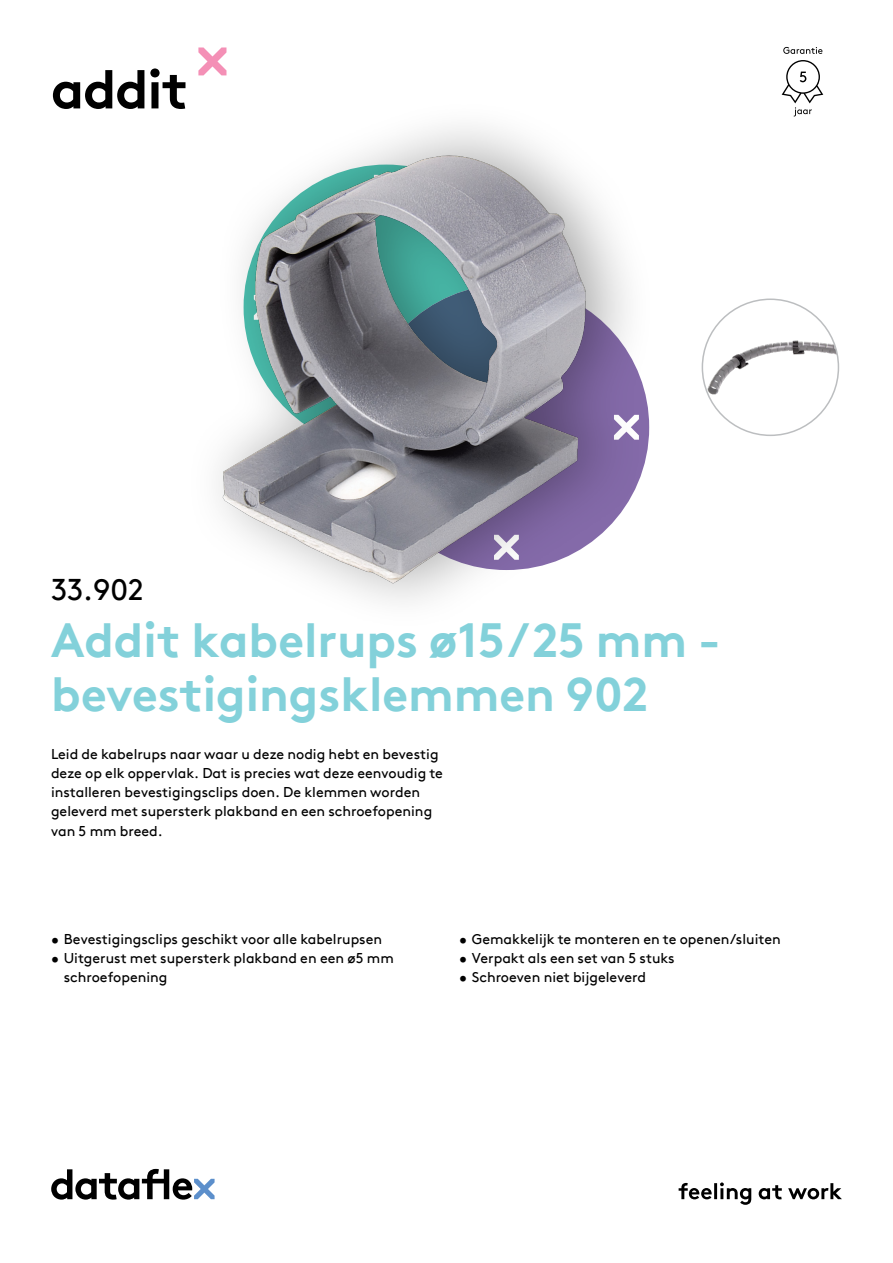
<style>
.page{position:relative;width:893px;height:1263px;background:#fff}
.page>*{position:absolute;margin:0;border:0;box-sizing:border-box;transform-origin:0 0}
.hoofdstuk{font:700 54px "Brown Pro TT";letter-spacing:-.02em;color:#000}
.productnaam{font:700 48px/54px "Brown Pro TT";color:#83d1da}
.productnummer{font:30px "Brown Pro TT";color:#000}
.omschrijving{font:14.25px/19.2px "Brown Pro TT";color:#000}
</style>
<div class="page">
<svg style="left:51px;top:1169px;width:164px;height:30px"></svg>
<svg style="left:679px;top:1182px;width:163px;height:23px"></svg>
<svg style="left:198px;top:47px;width:28px;height:28px"></svg>
<img style="left:702px;top:337px;width:136px;height:61px">
<div style="left:184px;top:98px;width:471px;height:535px;background:#000;opacity:.35"></div>
<img style="left:198px;top:133px;width:413px;height:473px">
<svg style="left:783px;top:47px;width:39px;height:7px"></svg>
<svg style="left:782px;top:60px;width:41px;height:56px"></svg>
<p class="hoofdstuk" style="left:51px;top:46px;width:139px">addit</p>
<p class="productnummer" style="left:51px;top:566px;width:94px">33.902</p>
<p class="productnaam" style="left:51px;top:608px;width:671px">Addit kabelrups ø15/25 mm - bevestigingsklemmen 902</p>
<p class="omschrijving" style="left:51px;top:743px;width:393px">Leid de kabelrups naar waar u deze nodig hebt en bevestig deze op elk oppervlak. Dat is precies wat deze eenvoudig te installeren bevestigingsclips doen. De klemmen worden geleverd met supersterk plakband en een schroefopening van 5 mm breed.</p>
<p class="omschrijving" style="left:51px;top:928px;width:333px">• Bevestigingsclips geschikt voor alle kabelrupsen</p>
<p class="omschrijving" style="left:64px;top:947px;width:331px;text-indent:-13px">• Uitgerust met supersterk plakband en een ø5 mm schroefopening</p>
<p class="omschrijving" style="left:459px;top:928px;width:323px">• Gemakkelijk te monteren en te openen/sluiten</p>
<p class="omschrijving" style="left:459px;top:947px;width:217px">• Verpakt als een set van 5 stuks</p>
<p class="omschrijving" style="left:459px;top:966px;width:188px">• Schroeven niet bijgeleverd</p>
</div>
